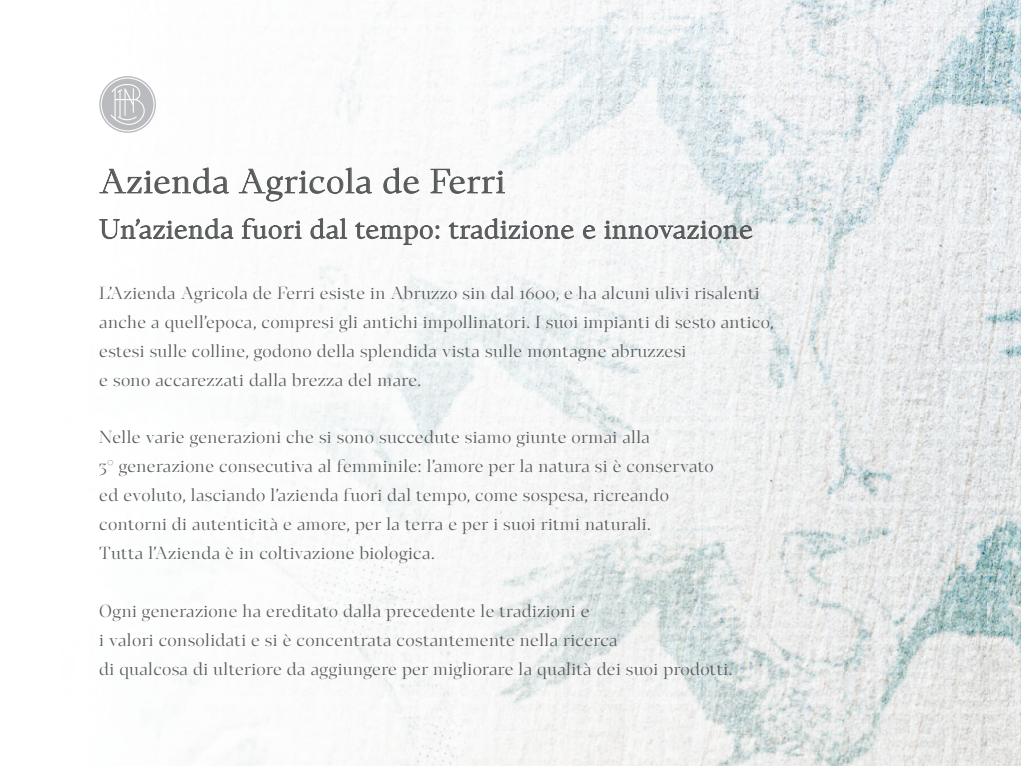
<style>
.page{position:relative;width:1021px;height:766px;background:#fff}
.page>*{position:absolute;margin:0;border:0;box-sizing:border-box;transform-origin:0 0}
.t1{font:33px "Teramo Po Bk";letter-spacing:.03em;color:#57585a}
.t2{font:26px "Teramo Po Bk";letter-spacing:.03em;color:#57585a}
.t3{font:17px/29px "Teramo Po Bk";letter-spacing:.02em;color:#57585a}
</style>
<div class="page">
<img style="left:108px;top:0;width:912px;height:765px">
<svg style="left:99px;top:167px;width:130px;height:27px"></svg>
<svg style="left:238px;top:167px;width:134px;height:35px"></svg>
<svg style="left:383px;top:167px;width:37px;height:27px"></svg>
<svg style="left:430px;top:168px;width:75px;height:26px"></svg>
<svg style="left:99px;top:217px;width:135px;height:22px"></svg>
<svg style="left:241px;top:218px;width:61px;height:21px"></svg>
<svg style="left:310px;top:217px;width:37px;height:22px"></svg>
<svg style="left:354px;top:222px;width:85px;height:23px"></svg>
<svg style="left:448px;top:217px;width:127px;height:22px"></svg>
<svg style="left:582px;top:225px;width:14px;height:14px"></svg>
<svg style="left:603px;top:220px;width:150px;height:19px"></svg>
<svg style="left:99px;top:76px;width:57px;height:57px"></svg>
<svg style="left:101px;top:77px;width:53px;height:54px"></svg>
<h1 class="t1" style="left:99px;top:158px;width:407px">Azienda Agricola de Ferri</h1>
<h2 class="t2" style="left:99px;top:211px;width:655px">Un’azienda fuori dal tempo: tradizione e innovazione</h2>
<p class="t3" style="left:99px;top:277px;width:676px">L’Azienda Agricola de Ferri esiste in Abruzzo sin dal 1600, e ha alcuni ulivi risalenti anche a quell’epoca, compresi gli antichi impollinatori. I suoi impianti di sesto antico, estesi sulle colline, godono della splendida vista sulle montagne abruzzesi<br>e sono accarezzati dalla brezza del mare.</p>
<p class="t3" style="left:99px;top:421px;width:616px">Nelle varie generazioni che si sono succedute siamo giunte ormai alla<br>3° generazione consecutiva al femminile: l’amore per la natura si è conservato ed evoluto, lasciando l’azienda fuori dal tempo, come sospesa, ricreando contorni di autenticità e amore, per la terra e per i suoi ritmi naturali.<br>Tutta l’Azienda è in coltivazione biologica.</p>
<p class="t3" style="left:99px;top:595px;width:634px">Ogni generazione ha ereditato dalla precedente le tradizioni e<br>i valori consolidati e si è concentrata costantemente nella ricerca<br>di qualcosa di ulteriore da aggiungere per migliorare la qualità dei suoi prodotti.</p>
</div>
